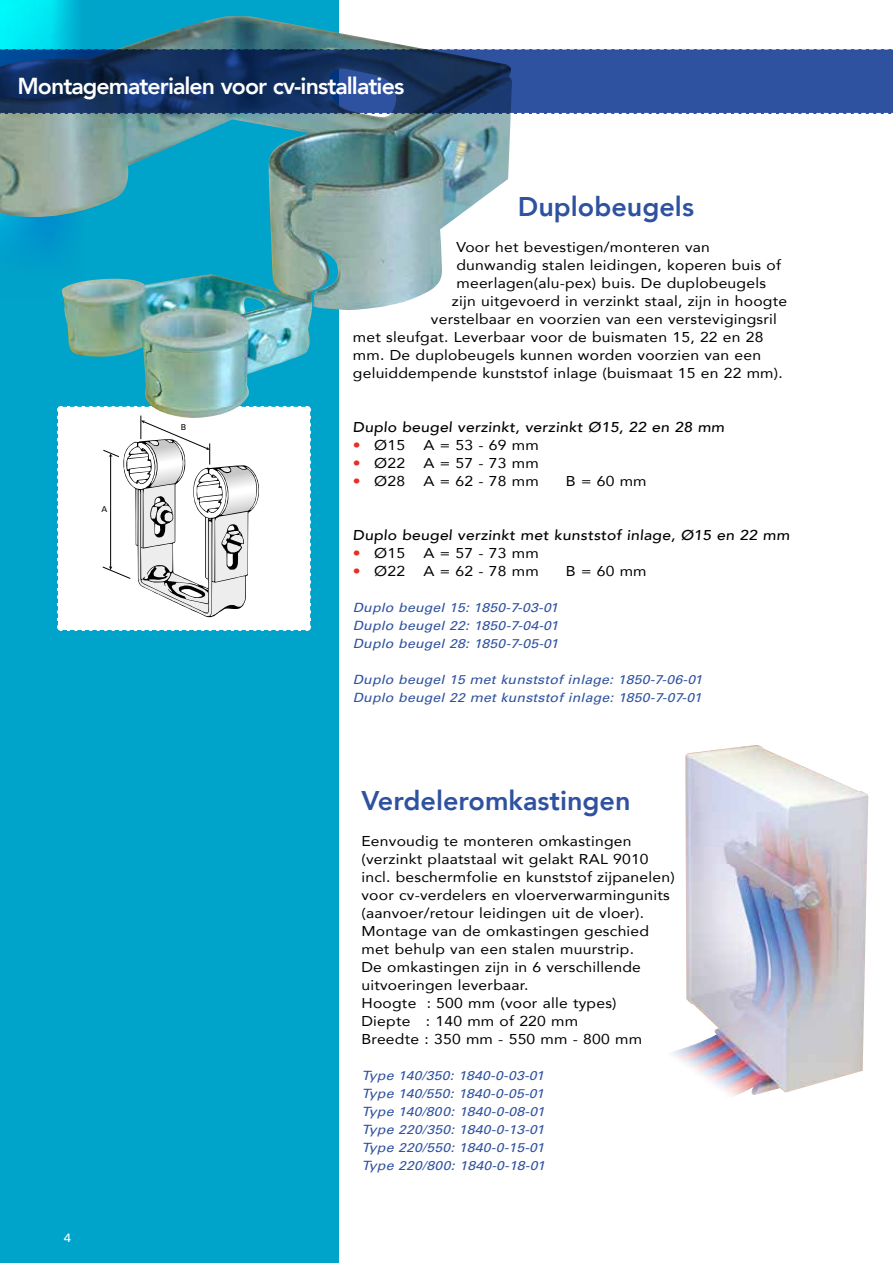
<style>
.page{position:relative;width:893px;height:1263px;background:#fff}
.page>*{position:absolute;margin:0;border:0;box-sizing:border-box;transform-origin:0 0}
.t1{font:800 27px "Avenir";color:#2f52a0}
.t2{font:800 23.1px "Avenir";letter-spacing:-.04em;color:#fff}
.t3{font:14.25px/18px "Avenir";letter-spacing:.015em;color:#000;scale:1.1 1}
.t4{font:500 14.25px "Avenir";color:#000;scale:1.1 1}
.t5{font:italic 12.75px/18px "Univers";letter-spacing:.015em;color:#2f52a0;text-align:justify;scale:1.1 1}
.t6{font:12px "Univers";color:#fff;scale:1.1 1}
.t7{font:8.1px "Univers";color:#000}
.s1{color:#e63027}
</style>
<div class="page">
<div style="left:0;top:0;width:339px;height:1263px;background:#00a3c9"></div>
<img style="left:0;top:0;width:78px;height:16px">
<img style="left:0;top:16px;width:511px;height:294px">
<svg style="left:0;top:47px;width:893px;height:68px;background:#264680"></svg>
<svg style="left:57px;top:406px;width:254px;height:225px;background:#eceded"></svg>
<img style="left:60px;top:274px;width:253px;height:145px">
<img style="left:671px;top:745px;width:197px;height:352px">
<h2 class="t2" style="left:17px;top:68px;width:388px">Montagematerialen voor cv-installaties</h2>
<p class="t7" style="left:101px;top:504px;width:7px">A</p>
<p class="t7" style="left:181px;top:422px;width:7px">B</p>
<p class="t6" style="left:64px;top:1231px;width:8px">4</p>
<h1 class="t1" style="left:518px;top:186px;width:178px">Duplobeugels</h1>
<p class="t3" style="left:456px;top:238px;width:232px">Voor het bevestigen/monteren van</p>
<p class="t3" style="left:456px;top:256px;width:297px">dunwandig stalen leidingen, koperen buis of</p>
<p class="t3" style="left:456px;top:274px;width:283px">meerlagen(alu-pex) buis. De duplobeugels</p>
<p class="t3" style="left:452px;top:292px;width:306px">zijn uitgevoerd in verzinkt staal, zijn in hoogte</p>
<p class="t3" style="left:431px;top:310px;width:316px">verstelbaar en voorzien van een verstevigingsril</p>
<p class="t3" style="left:353px;top:328px;width:375px">met sleufgat. Leverbaar voor de buismaten 15, 22 en 28</p>
<p class="t3" style="left:353px;top:346px;width:373px">mm. De duplobeugels kunnen worden voorzien van een</p>
<p class="t3" style="left:353px;top:364px;width:392px">geluiddempende kunststof inlage (buismaat 15 en 22 mm).</p>
<p class="t4" style="left:353px;top:415px;width:341px">Duplo beugel verzinkt, verzinkt Ø15, 22 en 28 mm</p>
<p class="t3" style="left:353px;top:436px;width:49px"><span class="s1">•</span> Ø15</p>
<p class="t3" style="left:423px;top:436px;width:106px">A = 53 - 69 mm</p>
<p class="t3" style="left:353px;top:454px;width:49px"><span class="s1">•</span> Ø22</p>
<p class="t3" style="left:423px;top:454px;width:106px">A = 57 - 73 mm</p>
<p class="t3" style="left:353px;top:472px;width:49px"><span class="s1">•</span> Ø28</p>
<p class="t3" style="left:423px;top:472px;width:106px">A = 62 - 78 mm</p>
<p class="t3" style="left:566px;top:472px;width:75px">B = 60 mm</p>
<p class="t7" style="left:458px;top:426px;width:7px">A</p>
<p class="t4" style="left:353px;top:523px;width:400px">Duplo beugel verzinkt met kunststof inlage, Ø15 en 22 mm</p>
<p class="t3" style="left:353px;top:544px;width:49px"><span class="s1">•</span> Ø15</p>
<p class="t3" style="left:423px;top:544px;width:106px">A = 57 - 73 mm</p>
<p class="t3" style="left:353px;top:562px;width:49px"><span class="s1">•</span> Ø22</p>
<p class="t3" style="left:423px;top:562px;width:106px">A = 62 - 78 mm</p>
<p class="t3" style="left:566px;top:562px;width:75px">B = 60 mm</p>
<p class="t5" style="left:353px;top:599px;width:188px">Duplo beugel 15: 1850-7-03-01<br>Duplo beugel 22: 1850-7-04-01<br>Duplo beugel 28: 1850-7-05-01</p>
<p class="t5" style="left:353px;top:671px;width:319px">Duplo beugel 15 met kunststof inlage: 1850-7-06-01<br>Duplo beugel 22 met kunststof inlage: 1850-7-07-01</p>
<h1 class="t1" style="left:361px;top:780px;width:271px">Verdeleromkastingen</h1>
<p class="t3" style="left:361px;top:832px;width:286px">Eenvoudig te monteren omkastingen (verzinkt plaatstaal wit gelakt RAL 9010 incl. beschermfolie en kunststof zijpanelen) voor cv-verdelers en vloerverwarmingunits (aanvoer/retour leidingen uit de vloer).<br>Montage van de omkastingen geschied met behulp van een stalen muurstrip.<br>De omkastingen zijn in 6 verschillende uitvoeringen leverbaar.<br>Hoogte : 500 mm (voor alle types)<br>Diepte : 140 mm of 220 mm<br>Breedte : 350 mm - 550 mm - 800 mm</p>
<p class="t5" style="left:361px;top:1067px;width:168px">Type 140/350: 1840-0-03-01<br>Type 140/550: 1840-0-05-01<br>Type 140/800: 1840-0-08-01<br>Type 220/350: 1840-0-13-01<br>Type 220/550: 1840-0-15-01<br>Type 220/800: 1840-0-18-01</p>
</div>
